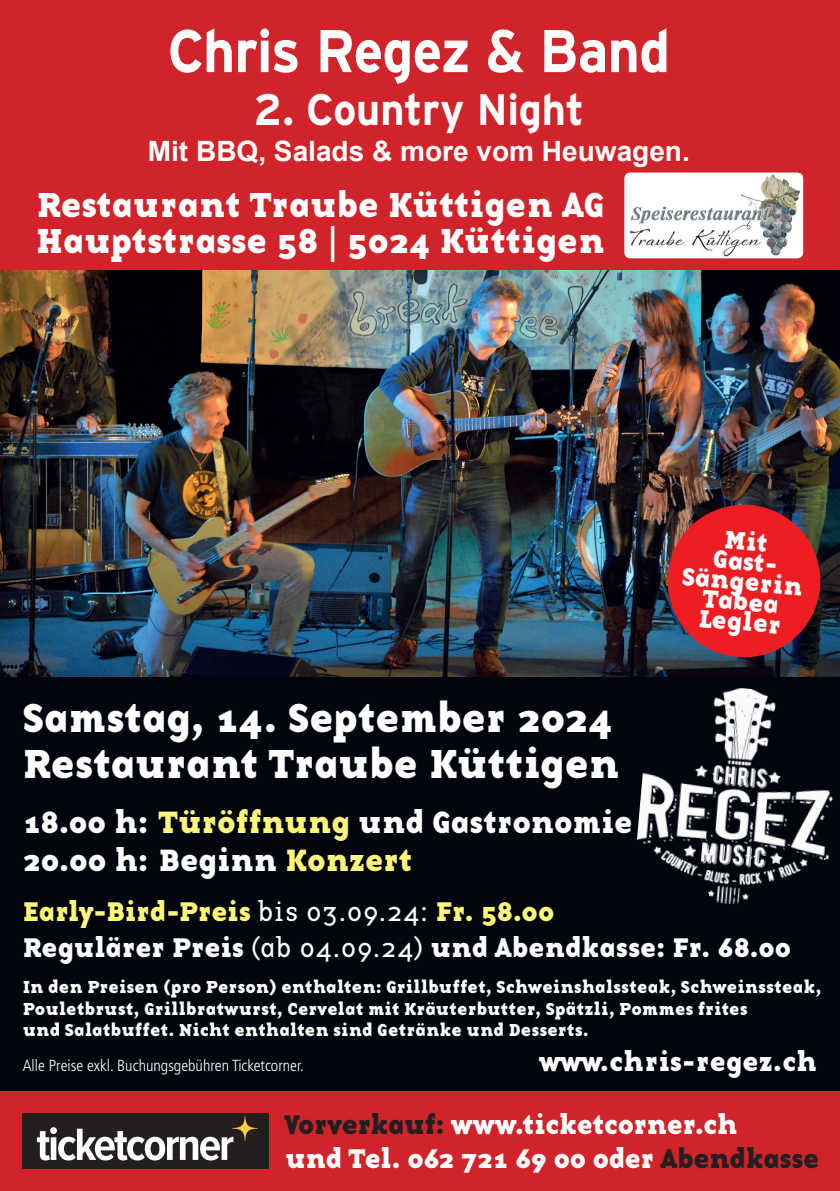
<style>
.page{position:relative;width:840px;height:1191px;background:#fff}
.page>*{position:absolute;margin:0;border:0;box-sizing:border-box;transform-origin:0 0}
.t1{font:700 60px "Interstate";letter-spacing:-.015em;color:#fff;scale:.92 1}
.t2{font:700 44px "Interstate";letter-spacing:-.005em;color:#fff;scale:.94 1}
.t3{font:700 42px/46px "Base 12 Serif OT";letter-spacing:-.005em;color:#fff}
.t4{font:700 36px/36px "Base 12 Serif OT";color:#fff}
.t5{font:700 32px/38px "Base 12 Serif OT";letter-spacing:-.01em;color:#fff}
.t6{font:700 28px/36px "Base 12 Serif OT";letter-spacing:-.01em;color:#fff}
.t7{font:700 28px "Arial";color:#fff}
.t8{font:700 26px/20px "Base 12 Serif OT";color:#fff;text-align:center}
.t9{font:700 18px/21.6px "Base 12 Serif OT";color:#fff}
.t10{font:300 condensed 16px "Frutiger";color:#fff}
.s1{font-family:"Frutiger";font-weight:400}
.s2{color:#fff579}
.s3{font-weight:400}
.s4{color:#231f20}
</style>
<div class="page">
<img style="left:0;top:269px;width:839px;height:408px">
<div style="left:0;top:677px;width:839px;height:514px;background:#01060e"></div>
<div style="left:0;top:1091px;width:839px;height:100px;background:#d1232a"></div>
<div style="left:0;top:0;width:839px;height:269px;background:#d1232a"></div>
<img style="left:625px;top:173px;width:177px;height:85px">
<div style="left:23px;top:1112px;width:246px;height:56px;background:#231f20"></div>
<svg style="left:37px;top:1115px;width:220px;height:45px"></svg>
<img style="left:637px;top:688px;width:197px;height:217px">
<svg style="left:664px;top:501px;width:159px;height:159px;background:#b8252c"></svg>
<h1 class="t1" style="left:167px;top:17px;width:547px">Chris Regez &amp; Band</h1>
<h2 class="t2" style="left:253px;top:85px;width:352px">2. Country Night</h2>
<h3 class="t7" style="left:148px;top:132px;width:543px">Mit BBQ, Salads &amp; more vom Heuwagen.</h3>
<h3 class="t4" style="left:36px;top:189px;width:570px">Restaurant Traube Küttigen AG<br>Hauptstrasse 58 <span class="s1">|</span> 5024 Küttigen</h3>
<h3 class="t8" style="left:686px;top:527px;width:123px;rotate:5deg">Mit<br>Gast-<br>Sängerin<br>Tabea<br>Legler</h3>
<h3 class="t3" style="left:23px;top:696px;width:598px">Samstag, 14. September 2024<br>Restaurant Traube Küttigen</h3>
<h3 class="t5" style="left:23px;top:804px;width:611px">18.00 h: <span class="s2">Türöffnung</span> und Gastronomie<br>20.00 h: Beginn <span class="s2">Konzert</span></h3>
<h3 class="t6" style="left:23px;top:895px;width:769px"><span class="s2">Early-Bird-Preis</span> <span class="s3">bis 03.09.24:</span> <span class="s2">Fr. 58.00<br></span>Regulärer Preis <span class="s3">(ab 04.09.24)</span> und Abendkasse: Fr. 68.00</h3>
<p class="t9" style="left:23px;top:977px;width:799px">In den Preisen (pro Person) enthalten: Grillbuffet, Schweinshalssteak, Schweinssteak,<br>Pouletbrust, Grillbratwurst, Cervelat mit Kräuterbutter, Spätzli, Pommes frites<br>und Salatbuffet. Nicht enthalten sind Getränke und Desserts.</p>
<p class="t10" style="left:23px;top:1056px;width:282px">Alle Preise exkl. Buchungsgebühren Ticketcorner.</p>
<h3 class="t6" style="left:539px;top:1045px;width:279px">www.chris-regez.ch</h3>
<h3 class="t6" style="left:285px;top:1109px;width:535px;line-height:34px"><span class="s4">Vorverkauf:</span> www.ticketcorner.ch<br>und Tel. 062 721 69 00 oder <span class="s4">Abendkasse</span></h3>
</div>
